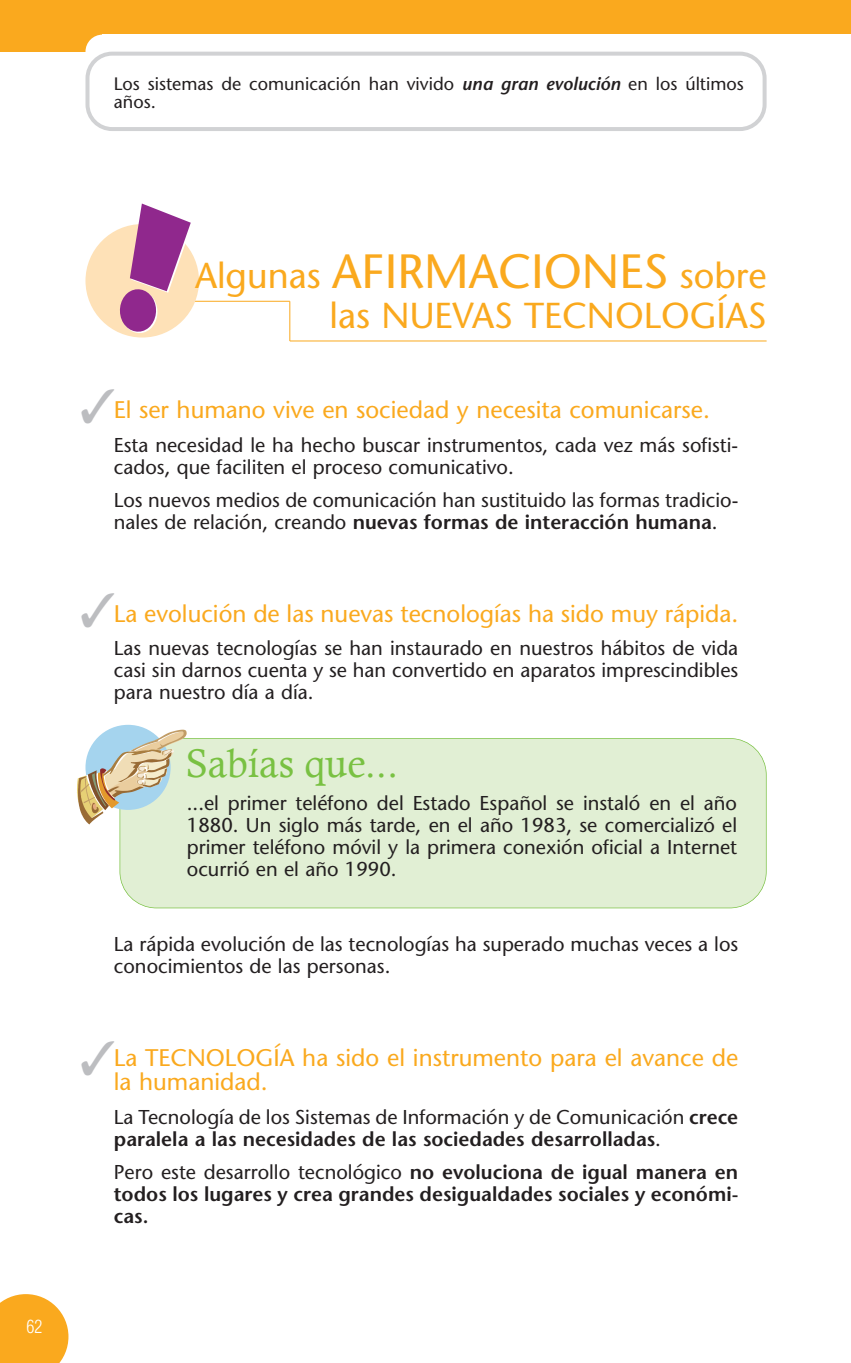
<style>
.page{position:relative;width:851px;height:1363px;background:#fff}
.page>*{position:absolute;margin:0;border:0;box-sizing:border-box;transform-origin:0 0}
.t1{font:144px "Comics Car Toon";color:#90288d;scale:.85 1}
.t2{font:40px "Calisto";color:#79c142}
.t3{font:36px/40px "Stone Sans";color:#faa91e;text-align:right}
.t4{font:24px/24px "Stone Sans";color:#faa91e}
.t5{font:20px/22px "Stone Sans";color:#231f20}
.t6{font:600 20px/22px "Stone Sans";color:#231f20}
.t7{font:18px/18px "Stone Sans";color:#231f20}
.t8{font:300 condensed 18px "Helvetica";color:#fff}
.s1{font-weight:600;font-style:italic}
.s2{font-size:48px}
.s3{font-weight:600}
.s4{font-weight:400}
</style>
<div class="page">
<svg style="left:0;top:1294px;width:68px;height:68px;background:#fab236"></svg>
<div style="left:0;top:0;width:850px;height:52px;background:#faa91e"></div>
<div style="left:85px;top:35px;width:34px;height:34px;background:#fff;border-radius:50%"></div>
<div style="left:102px;top:35px;width:748px;height:34px;background:#fff"></div>
<svg style="left:85px;top:52px;width:681px;height:79px"></svg>
<hr style="left:170px;top:301px;width:119px;height:1px;background:#faa91e">
<div style="left:85px;top:224px;width:114px;height:113px;background:#fee1b7;border-radius:50%"></div>
<hr style="left:289px;top:340px;width:477px;height:1px;background:#faa91e">
<hr style="left:289px;top:301px;width:1px;height:40px;background:#faa91e">
<div style="left:120px;top:738px;width:645px;height:169px;background:#e1efd4;border-radius:36px"></div>
<div style="left:119px;top:738px;width:647px;height:170px;border:1px solid #79c142;border-radius:37px"></div>
<svg style="left:77px;top:729px;width:109px;height:95px"></svg>
<p class="t8" style="left:26px;top:1315px;width:17px">62</p>
<p class="t7" style="left:114px;top:76px;width:631px">Los sistemas de comunicación han vivido <span class="s1">una gran evolución</span> en los últimos años.</p>
<p class="t1" style="left:115px;top:192px;width:93px">¡</p>
<p class="t3" style="left:195px;top:259px;width:573px">Algunas <span class="s2">AFIRMACIONES</span> sobre las NUEVAS TECNOLOGÍAS</p>
<p class="t4" style="left:114px;top:400px;width:597px">El ser humano vive en sociedad y necesita comunicarse.</p>
<p class="t5" style="left:114px;top:436px;width:625px">Esta necesidad le ha hecho buscar instrumentos, cada vez más sofisti&shy;cados, que faciliten el proceso comunicativo.</p>
<p class="t5" style="left:114px;top:491px;width:625px">Los nuevos medios de comunicación han sustituido las formas tradicio&shy;nales de relación, creando <span class="s3">nuevas formas de interacción humana</span>.</p>
<p class="t4" style="left:114px;top:604px;width:625px">La evolución de las nuevas tecnologías ha sido muy rápida.</p>
<p class="t5" style="left:114px;top:639px;width:625px;text-align:justify">Las nuevas tecnologías se han instaurado en nuestros hábitos de vida casi sin darnos cuenta y se han convertido en aparatos imprescindibles para nuestro día a día.</p>
<p class="t2" style="left:186px;top:739px;width:214px">Sabías que...</p>
<p class="t5" style="left:187px;top:793px;width:551px;text-align:justify">...el primer teléfono del Estado Español se instaló en el año 1880. Un siglo más tarde, en el año 1983, se comercializó el primer teléfono móvil y la primera conexión oficial a Internet ocurrió en el año 1990.</p>
<p class="t5" style="left:114px;top:935px;width:625px">La rápida evolución de las tecnologías ha superado muchas veces a los conocimientos de las personas.</p>
<p class="t4" style="left:114px;top:1048px;width:625px">La TECNOLOGÍA ha sido el instrumento para el avance de la humanidad.</p>
<p class="t6" style="left:114px;top:1107px;width:625px"><span class="s4">La Tecnología de los Sistemas de Información y de Comunicación</span> crece paralela a las necesidades de las sociedades desarrolladas<span class="s4">.</span></p>
<p class="t6" style="left:114px;top:1162px;width:625px;text-align:justify"><span class="s4">Pero este desarrollo tecnológico</span> no evoluciona de igual manera en todos los lugares y crea grandes desigualdades sociales y económi&shy;cas.</p>
</div>
